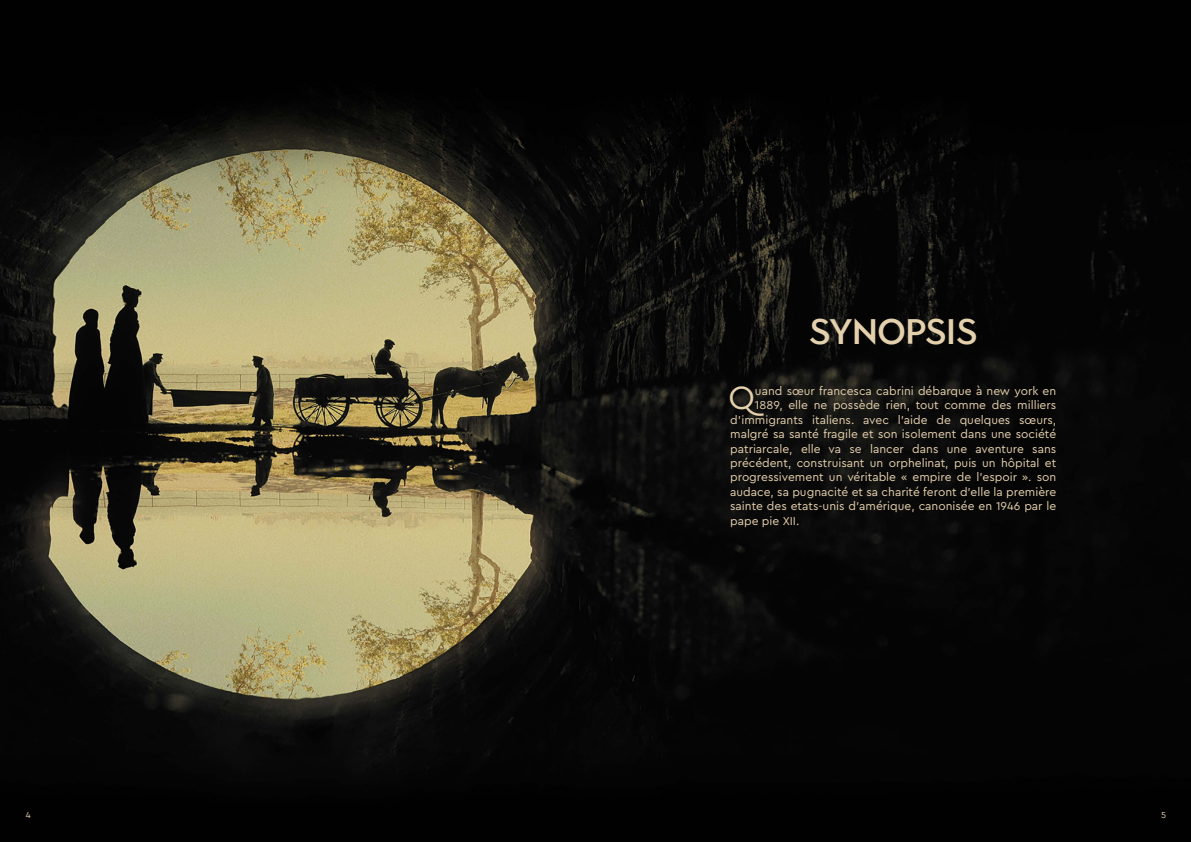
<style>
.page{position:relative;width:1191px;height:842px;background:#fff}
.page>*{position:absolute;margin:0;border:0;box-sizing:border-box;transform-origin:0 0}
.t1{font:500 35.4px "Town 10 Display";color:#e4d0ad}
.t2{font:33.8px "Cera Pro";color:#e4d0ad}
.t3{font:12px "Cera Pro";color:#e4d0ad}
.t4{font:9px "Cera Pro";color:#e4d0ad}
</style>
<div class="page">
<img style="left:0;top:0;width:1191px;height:842px">
<h1 class="t1" style="left:809px;top:311px;width:170px">SYNOPSIS</h1>
<p class="t3" style="left:755px;top:383px;width:303px">uand sœur francesca cabrini débarque à new york en</p>
<p class="t3" style="left:755px;top:397px;width:303px">1889, elle ne possède rien, tout comme des milliers</p>
<p class="t3" style="left:730px;top:412px;width:327px">d’immigrants italiens. avec l’aide de quelques sœurs,</p>
<p class="t3" style="left:730px;top:426px;width:327px">malgré sa santé fragile et son isolement dans une société</p>
<p class="t3" style="left:730px;top:441px;width:327px">patriarcale, elle va se lancer dans une aventure sans</p>
<p class="t3" style="left:730px;top:455px;width:328px">précédent, construisant un orphelinat, puis un hôpital et</p>
<p class="t3" style="left:730px;top:469px;width:328px">progressivement un véritable « empire de l’espoir ». son</p>
<p class="t3" style="left:730px;top:484px;width:327px">audace, sa pugnacité et sa charité feront d’elle la première</p>
<p class="t3" style="left:730px;top:498px;width:327px">sainte des etats-unis d’amérique, canonisée en 1946 par le</p>
<p class="t3" style="left:730px;top:513px;width:71px">pape pie XII.</p>
<h2 class="t2" style="left:728px;top:376px;width:28px">Q</h2>
<p class="t4" style="left:26px;top:809px;width:6px">4</p>
<p class="t4" style="left:1161px;top:809px;width:6px">5</p>
</div>
